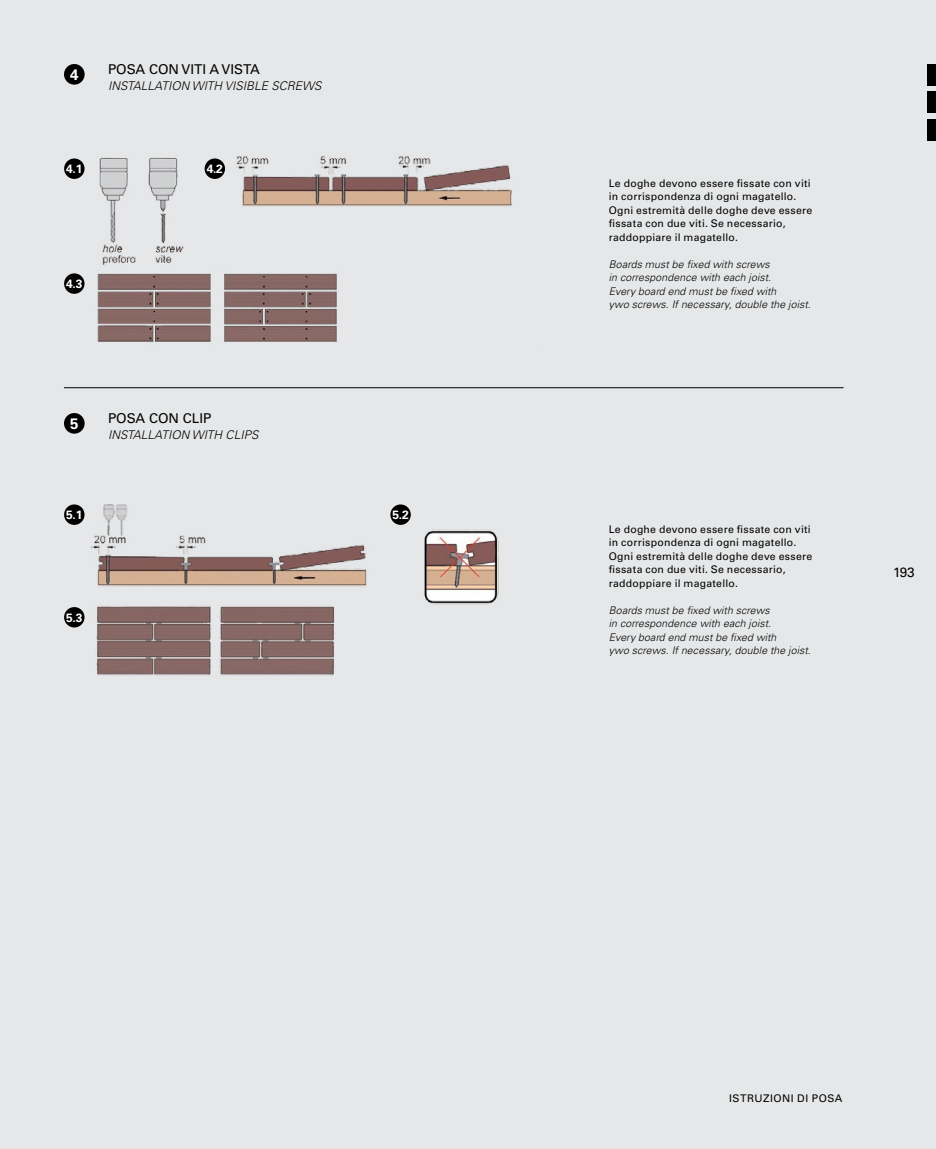
<style>
.page{position:relative;width:936px;height:1149px;background:#fff}
.page>*{position:absolute;margin:0;border:0;box-sizing:border-box;transform-origin:0 0}
.t1{font:700 15.15px "Univers LT Std";color:#fff}
.t2{font:13.5px "Univers LT Std";color:#000}
.t3{font:italic 300 12px "Univers LT Std";color:#000}
.t4{font:700 12px "Univers LT Std";color:#fff}
.t5{font:10.5px/13.5px "Univers LT Std";letter-spacing:.025em;color:#000}
.t6{font:italic 300 10.5px/13.5px "Univers LT Std";letter-spacing:.01em;color:#000}
.t7{font:10.5px "Univers LT Std";letter-spacing:.05em;color:#000}
</style>
<div class="page">
<div style="left:0;top:0;width:935px;height:1148px;background:#e6e7e8"></div>
<div style="left:927px;top:64px;width:8px;height:21px;background:#000"></div>
<div style="left:927px;top:91px;width:8px;height:22px;background:#000"></div>
<div style="left:927px;top:119px;width:8px;height:22px;background:#000"></div>
<div style="left:64px;top:64px;width:21px;height:21px;background:#000;border-radius:50%"></div>
<div style="left:64px;top:413px;width:21px;height:20px;background:#000;border-radius:50%"></div>
<hr style="left:64px;top:387px;width:779px;height:1px;background:#000">
<img style="left:65px;top:155px;width:474px;height:271px">
<img style="left:65px;top:504px;width:434px;height:172px">
<h1 class="t1" style="left:70px;top:66px;width:10px">4</h1>
<p class="t2" style="left:108px;top:61px;width:151px">posa con viti a vista</p>
<p class="t3" style="left:108px;top:79px;width:12px">Insta</p>
<p class="t3" style="left:141px;top:79px;width:22px">llation</p>
<p class="t3" style="left:192px;top:79px;width:121px">with visible screws</p>
<p class="t4" style="left:66px;top:162px;width:18px">4.1</p>
<p class="t4" style="left:207px;top:162px;width:18px">4.2</p>
<p class="t4" style="left:66px;top:276px;width:18px">4.3</p>
<h1 class="t1" style="left:70px;top:414px;width:10px">5</h1>
<p class="t4" style="left:66px;top:507px;width:18px">5.1</p>
<p class="t2" style="left:108px;top:409px;width:83px">posa con clip</p>
<p class="t3" style="left:108px;top:427px;width:12px">Insta</p>
<p class="t3" style="left:141px;top:427px;width:22px">llation</p>
<p class="t3" style="left:192px;top:427px;width:56px">with clips</p>
<p class="t4" style="left:66px;top:610px;width:18px">5.3</p>
<p class="t4" style="left:392px;top:507px;width:18px">5.2</p>
<p class="t5" style="left:608px;top:176px;width:205px">Le doghe devono essere fissate con viti in corrispondenza di ogni magatello.<br>Ogni estremità delle doghe deve essere fissata con due viti. Se necessario, raddoppiare il magatello.</p>
<p class="t6" style="left:608px;top:257px;width:203px">Boards must be fixed with screws<br>in correspondence with each joist.<br>Every board end must be fixed with<br>ywo screws. If necessary, double the joist.</p>
<p class="t5" style="left:608px;top:522px;width:205px">Le doghe devono essere fissate con viti in corrispondenza di ogni magatello.<br>Ogni estremità delle doghe deve essere fissata con due viti. Se necessario, raddoppiare il magatello.</p>
<p class="t6" style="left:608px;top:603px;width:203px">Boards must be fixed with screws<br>in correspondence with each joist.<br>Every board end must be fixed with<br>ywo screws. If necessary, double the joist.</p>
<p class="t2" style="left:892px;top:564px;width:23px">193</p>
<p class="t7" style="left:729px;top:1091px;width:115px">istruzioni di posa</p>
</div>
